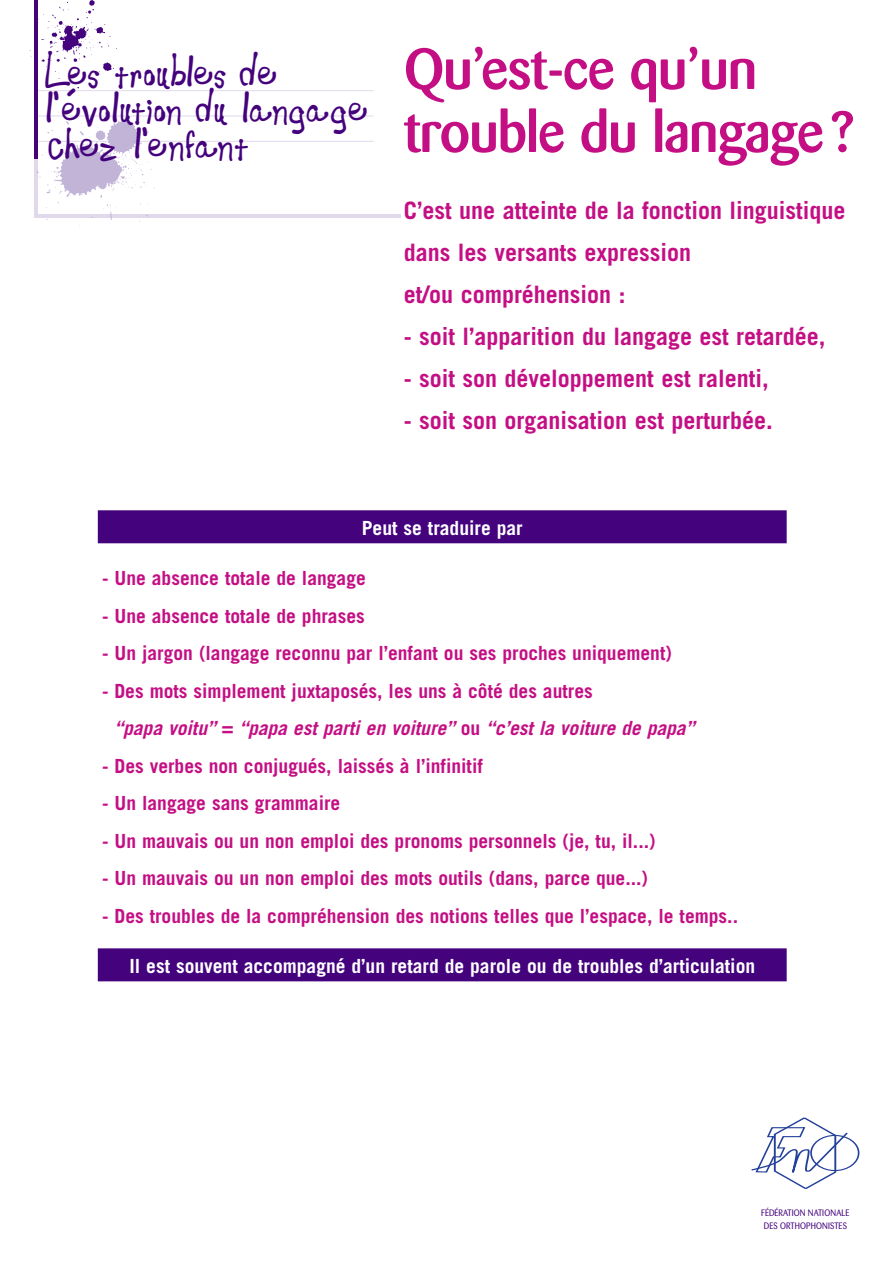
<style>
.page{position:relative;width:893px;height:1263px;background:#fff}
.page>*{position:absolute;margin:0;border:0;box-sizing:border-box;transform-origin:0 0}
.t1{font:500 57px/63px "Barmeno";letter-spacing:-.02em;color:#c40f84}
.t2{font:49.2px/35.7px "New Toy Accentue";color:#44027d}
.t3{font:700 24px/42px "Trade Gothic";color:#c40f84}
.t4{font:700 19.5px "Trade Gothic";color:#c40f84}
.t5{font:italic 700 19.5px/37.5px "Trade Gothic";color:#c40f84}
.t6{font:700 19.5px "Trade Gothic";color:#fff}
.t7{font:9.3px/12.8px "Barmeno";letter-spacing:.02em;color:#44027d;scale:.9 1}
.s1{font-style:normal}
</style>
<div class="page">
<hr style="left:34px;top:102px;width:3px;height:115px;background:#e0d9eb">
<hr style="left:34px;top:215px;width:366px;height:3px;background:#e0d9eb">
<hr style="left:34px;top:116px;width:339px;height:1px;background:#e0d9eb">
<hr style="left:34px;top:90px;width:339px;height:1px;background:#e0d9eb">
<hr style="left:34px;top:141px;width:339px;height:1px;background:#e0d9eb">
<svg style="left:37px;top:112px;width:118px;height:114px"></svg>
<svg style="left:30px;top:0;width:87px;height:88px"></svg>
<hr style="left:34px;top:1px;width:4px;height:158px;background:#44027d">
<div style="left:98px;top:510px;width:689px;height:33px;background:#44027d"></div>
<div style="left:98px;top:948px;width:689px;height:33px;background:#44027d"></div>
<div style="left:810px;top:1135px;width:49px;height:36px;border:1px solid #223f99;border-radius:50%"></div>
<svg style="left:751px;top:1117px;width:98px;height:72px"></svg>
<h2 class="t2" style="left:44px;top:51px;width:324px">Les troubles de lévolution du langage</h2>
<h2 class="t2" style="left:41px;top:50px;width:209px;line-height:60.3px">,<br>chez lenfant</h2>
<h2 class="t2" style="left:129px;top:98px;width:22px">,</h2>
<h1 class="t1" style="left:404px;top:42px;width:452px">Qu’est-ce qu’un trouble du langage?</h1>
<p class="t3" style="left:404px;top:192px;width:443px">C’est une atteinte de la fonction linguistique dans les versants expression<br>et/ou compréhension :</p>
<p class="t3" style="left:404px;top:318px;width:423px">- soit l’apparition du langage est retardée,</p>
<p class="t3" style="left:404px;top:360px;width:366px">- soit son développement est ralenti,</p>
<p class="t3" style="left:404px;top:402px;width:370px">- soit son organisation est perturbée.</p>
<p class="t6" style="left:362px;top:521px;width:162px">Peut se traduire par</p>
<p class="t4" style="left:102px;top:571px;width:265px">- Une absence totale de langage</p>
<p class="t4" style="left:102px;top:608px;width:264px">- Une absence totale de phrases</p>
<p class="t4" style="left:102px;top:646px;width:571px">- Un jargon (langage reconnu par l’enfant ou ses proches uniquement)</p>
<p class="t5" style="left:114px;top:674px;width:581px;text-indent:-12px"><span class="s1">- Des mots simplement juxtaposés, les uns à côté des autres<br></span>“papa voitu” <span class="s1">=</span> “papa est parti en voiture” <span class="s1">ou</span> “c’est la voiture de papa”</p>
<p class="t4" style="left:102px;top:758px;width:382px">- Des verbes non conjugués, laissés à l’infinitif</p>
<p class="t4" style="left:102px;top:796px;width:240px">- Un langage sans grammaire</p>
<p class="t4" style="left:102px;top:833px;width:555px">- Un mauvais ou un non emploi des pronoms personnels (je, tu, il...)</p>
<p class="t4" style="left:102px;top:871px;width:548px">- Un mauvais ou un non emploi des mots outils (dans, parce que...)</p>
<p class="t4" style="left:102px;top:908px;width:637px">- Des troubles de la compréhension des notions telles que l’espace, le temps..</p>
<p class="t6" style="left:129px;top:959px;width:627px">Il est souvent accompagné d’un retard de parole ou de troubles d’articulation</p>
<p class="t7" style="left:761px;top:1207px;width:99px">FÉDÉRATION NATIONALE<br>DES ORTHOPHONISTES</p>
</div>
